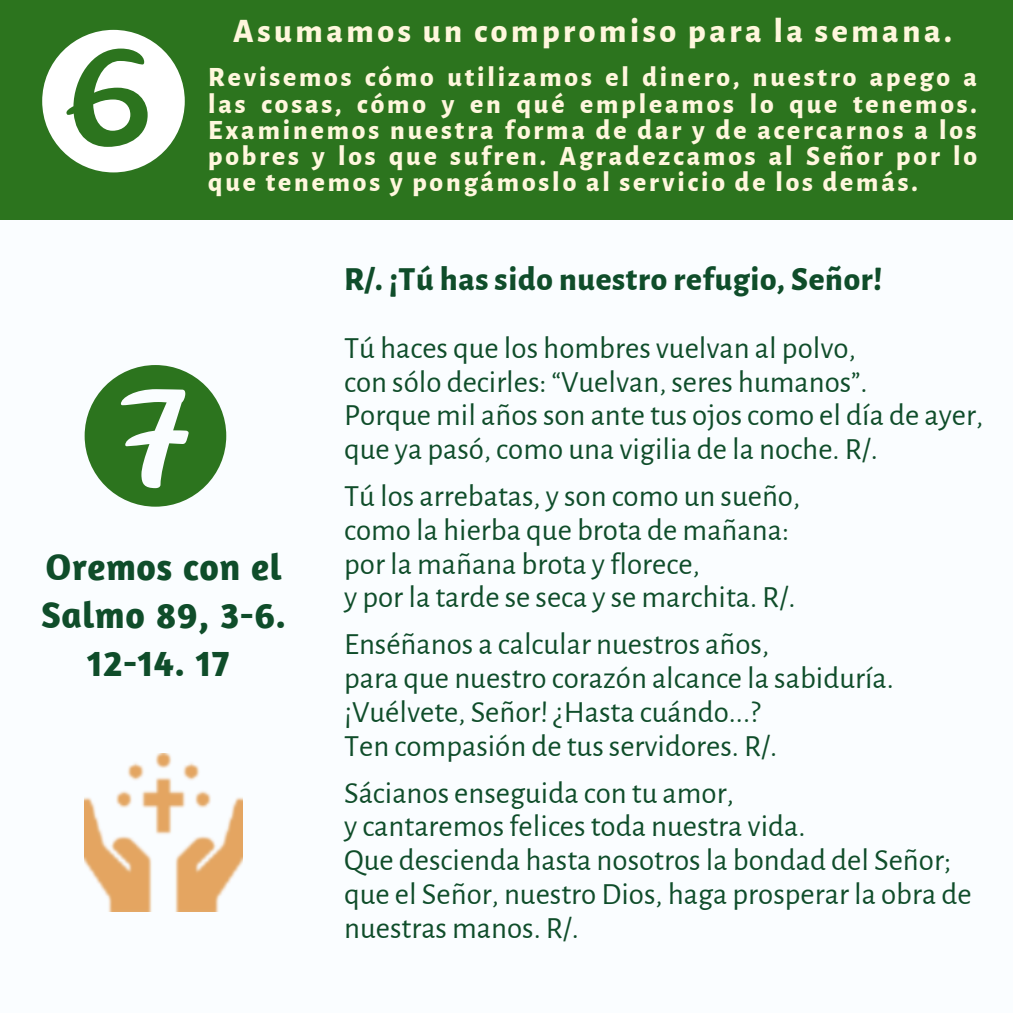
<style>
.page{position:relative;width:1013px;height:1013px;background:#fff}
.page>*{position:absolute;margin:0;border:0;box-sizing:border-box;transform-origin:0 0}
.t1{font:700 37.5px/47.8px "Amaranth";letter-spacing:.015em;color:#0f4d2a;text-align:center}
.t2{font:800 33.75px "Alegreya Sans";letter-spacing:.105em;color:#fff7dd}
.t3{font:800 33.25px "Alegreya Sans";letter-spacing:.02em;color:#0f4d2a}
.t4{font:30.88px/33.8px "Alegreya Sans";color:#0f4d2a}
.t5{font:800 27.5px/26.2px "Alegreya Sans";letter-spacing:.105em;color:#fff7dd;text-align:justify}
</style>
<div class="page">
<div style="left:0;top:0;width:1012px;height:1012px;background:#2c741e"></div>
<div style="left:0;top:221px;width:1012px;height:791px;background:#fafdff"></div>
<svg style="left:85px;top:365px;width:141px;height:141px"></svg>
<img style="left:85px;top:753px;width:157px;height:158px">
<svg style="left:42px;top:30px;width:143px;height:142px"></svg>
<p class="t2" style="left:233px;top:15px;width:720px">Asumamos un compromiso para la semana.</p>
<p class="t5" style="left:208px;top:65px;width:770px">Revisemos cómo utilizamos el dinero, nuestro apego a las cosas, cómo y en qué empleamos lo que tenemos.<br>Examinemos nuestra forma de dar y de acercarnos a los pobres y los que sufren. Agradezcamos al Señor por lo que tenemos y pongámoslo al servicio de los demás.</p>
<p class="t1" style="left:41px;top:542px;width:246px">Oremos con el<br>Salmo 89, 3-6.<br>12-14. 17</p>
<p class="t3" style="left:344px;top:263px;width:539px">R/. ¡Tú has sido nuestro refugio, Señor!</p>
<p class="t4" style="left:344px;top:332px;width:640px">Tú haces que los hombres vuelvan al polvo,<br>con sólo decirles: “Vuelvan, seres humanos”.<br>Porque mil años son ante tus ojos como el día de ayer, que ya pasó, como una vigilia de la noche. R/.</p>
<p class="t4" style="left:344px;top:480px;width:457px">Tú los arrebatas, y son como un sueño, como la hierba que brota de mañana: por la mañana brota y florece,<br>y por la tarde se seca y se marchita. R/.</p>
<p class="t4" style="left:344px;top:628px;width:551px">Enséñanos a calcular nuestros años,<br>para que nuestro corazón alcance la sabiduría. ¡Vuélvete, Señor! ¿Hasta cuándo...?<br>Ten compasión de tus servidores. R/.</p>
<p class="t4" style="left:344px;top:776px;width:629px">Sácianos enseguida con tu amor,<br>y cantaremos felices toda nuestra vida.<br>Que descienda hasta nosotros la bondad del Señor; que el Señor, nuestro Dios, haga prosperar la obra de nuestras manos. R/.</p>
</div>
